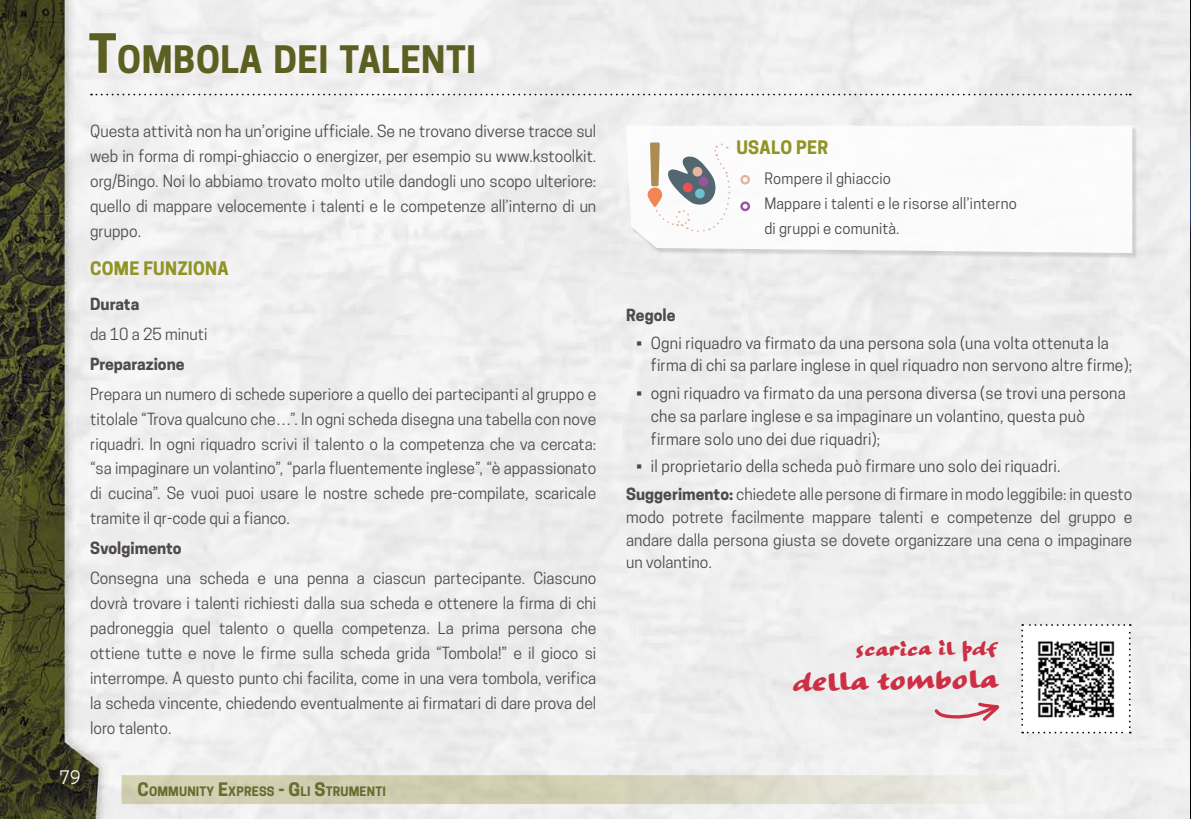
<style>
.page{position:relative;width:1191px;height:819px;background:#fff}
.page>*{position:absolute;margin:0;border:0;box-sizing:border-box;transform-origin:0 0}
.t1{font:700 35.52px "Cooper Hewitt";letter-spacing:.015em;color:#5b6022}
.t2{font:700 35.35px "Strangeways";color:#cd2f44}
.t3{font:700 26.25px "Strangeways";color:#cd2f44}
.t4{font:700 17.5px "Cooper Hewitt";letter-spacing:.015em;color:#919424}
.t5{font:17.5px "Cooper Hewitt";color:#fff}
.t6{font:15.75px/24.8px "Cooper Hewitt";color:#4f4b49;text-align:justify}
.t7{font:15.75px/22.8px "Cooper Hewitt";letter-spacing:.01em;color:#474747}
.t8{font:700 15.75px "Cooper Hewitt";color:#4f4b49}
.t9{font:14.88px/25px "Cooper Hewitt";letter-spacing:.01em;color:#474747}
.t10{font:700 12.25px "Cooper Hewitt";letter-spacing:.015em;color:#696c2f}
.s1{font-size:50.75px}
.s2{font-size:17.5px}
.s3{font-weight:700;color:#4f4b49}
.s4{color:#4f4b49}
</style>
<div class="page">
<img style="left:0;top:0;width:1191px;height:819px">
<svg style="left:122px;top:775px;width:1009px;height:29px;background:#dad8c4"></svg>
<svg style="left:91px;top:94px;width:1039px;height:1px"></svg>
<div style="left:627px;top:127px;width:510px;height:132px;background:#000;opacity:.15"></div>
<svg style="left:626px;top:126px;width:506px;height:127px"></svg>
<svg style="left:649px;top:141px;width:83px;height:91px"></svg>
<div style="left:694px;top:168px;width:7px;height:7px;background:#e5b59f;border-radius:4px"></div>
<div style="left:692px;top:167px;width:10px;height:9px;border:2px solid #e5b59f;border-radius:50%"></div>
<div style="left:700px;top:178px;width:7px;height:7px;background:#97569d;border-radius:4px"></div>
<div style="left:698px;top:176px;width:10px;height:10px;border:2px solid #97569d;border-radius:50%"></div>
<div style="left:696px;top:190px;width:7px;height:7px;background:#67c3d0;border-radius:4px"></div>
<div style="left:695px;top:189px;width:9px;height:9px;border:2px solid #67c3d0;border-radius:50%"></div>
<div style="left:684px;top:184px;width:7px;height:7px;background:#ea5054;border-radius:4px"></div>
<div style="left:683px;top:183px;width:9px;height:9px;border:2px solid #ea5054;border-radius:50%"></div>
<div style="left:649px;top:189px;width:12px;height:17px;background:#f18554;border-radius:6px"></div>
<div style="left:647px;top:187px;width:15px;height:20px;border:2px solid #f18554;border-radius:6px"></div>
<div style="left:740px;top:175px;width:10px;height:10px;border:2px solid #e5b59f;border-radius:50%"></div>
<div style="left:740px;top:201px;width:10px;height:10px;border:2px solid #97569d;border-radius:50%"></div>
<svg style="left:1021px;top:624px;width:109px;height:109px"></svg>
<img style="left:1030px;top:633px;width:91px;height:91px">
<svg style="left:934px;top:702px;width:65px;height:18px"></svg>
<h1 class="t1" style="left:88px;top:38px;width:389px"><span class="s1">T</span>OMBOLA DEI TALENTI</h1>
<p class="t6" style="left:90px;top:119px;width:508px">Questa attività non ha un’origine ufficiale. Se ne trovano diverse tracce sul web in forma di rompi-ghiaccio o energizer, per esempio su www.kstoolkit. org/Bingo. Noi lo abbiamo trovato molto utile dandogli uno scopo ulteriore: quello di mappare velocemente i talenti e le competenze all’interno di un gruppo.</p>
<p class="t4" style="left:90px;top:258px;width:140px">COME FUNZIONA</p>
<p class="t8" style="left:90px;top:295px;width:51px">Durata</p>
<p class="t6" style="left:90px;top:321px;width:119px">da 10 a 25 minuti</p>
<p class="t8" style="left:90px;top:354px;width:96px">Preparazione</p>
<p class="t6" style="left:90px;top:381px;width:508px">Prepara un numero di schede superiore a quello dei partecipanti al gruppo e titolale “Trova qualcuno che…”. In ogni scheda disegna una tabella con nove riquadri. In ogni riquadro scrivi il talento o la competenza che va cercata: “sa impaginare un volantino”, “parla fluentemente inglese”, “è appassionato di cucina”. Se vuoi puoi usare le nostre schede pre-compilate, scaricale tramite il qr-code qui a fianco.</p>
<p class="t8" style="left:90px;top:539px;width:93px">Svolgimento</p>
<p class="t6" style="left:90px;top:565px;width:508px">Consegna una scheda e una penna a ciascun partecipante. Ciascuno dovrà trovare i talenti richiesti dalla sua scheda e ottenere la firma di chi padroneggia quel talento o quella competenza. La prima persona che ottiene tutte e nove le firme sulla scheda grida “Tombola!” e il gioco si interrompe. A questo punto chi facilita, come in una vera tombola, verifica la scheda vincente, chiedendo eventualmente ai firmatari di dare prova del loro talento.</p>
<p class="t5" style="left:60px;top:767px;width:22px">79</p>
<p class="t10" style="left:137px;top:784px;width:250px"><span class="s2">C</span>OMMUNITY <span class="s2">E</span>XPRESS <span class="s2">- G</span>LI <span class="s2">S</span>TRUMENTI</p>
<p class="t4" style="left:736px;top:137px;width:93px">USALO PER</p>
<p class="t9" style="left:764px;top:166px;width:254px">Rompere il ghiaccio<br>Mappare i talenti e le risorse all’interno di gruppi e comunità.</p>
<p class="t8" style="left:626px;top:305px;width:51px">Regole</p>
<p class="t7" style="left:651px;top:331px;width:483px;text-indent:-15px">• Ogni riquadro va firmato da una persona sola (una volta ottenuta la firma di chi sa parlare inglese in quel riquadro non servono altre firme);</p>
<p class="t7" style="left:651px;top:382px;width:476px;text-indent:-15px">• ogni riquadro va firmato da una persona diversa (se trovi una persona che sa parlare inglese e sa impaginare un volantino, questa può firmare solo uno dei due riquadri);</p>
<p class="t7" style="left:626px;top:452px;width:508px;line-height:27.7px;text-indent:10px">• il proprietario della scheda può firmare uno solo dei riquadri.<br><span class="s3">Suggerimento:</span> <span class="s4">chiedete alle persone di firmare in modo leggibile: in questo</span></p>
<p class="t6" style="left:626px;top:505px;width:507px;line-height:22.8px">modo potrete facilmente mappare talenti e competenze del gruppo e andare dalla persona giusta se dovete organizzare una cena o impaginare un volantino.</p>
<h3 class="t3" style="left:855px;top:630px;width:143px;rotate:-1deg">scarica il pdf</h3>
<h2 class="t2" style="left:792px;top:656px;width:206px;rotate:-1deg">della tombola</h2>
</div>
